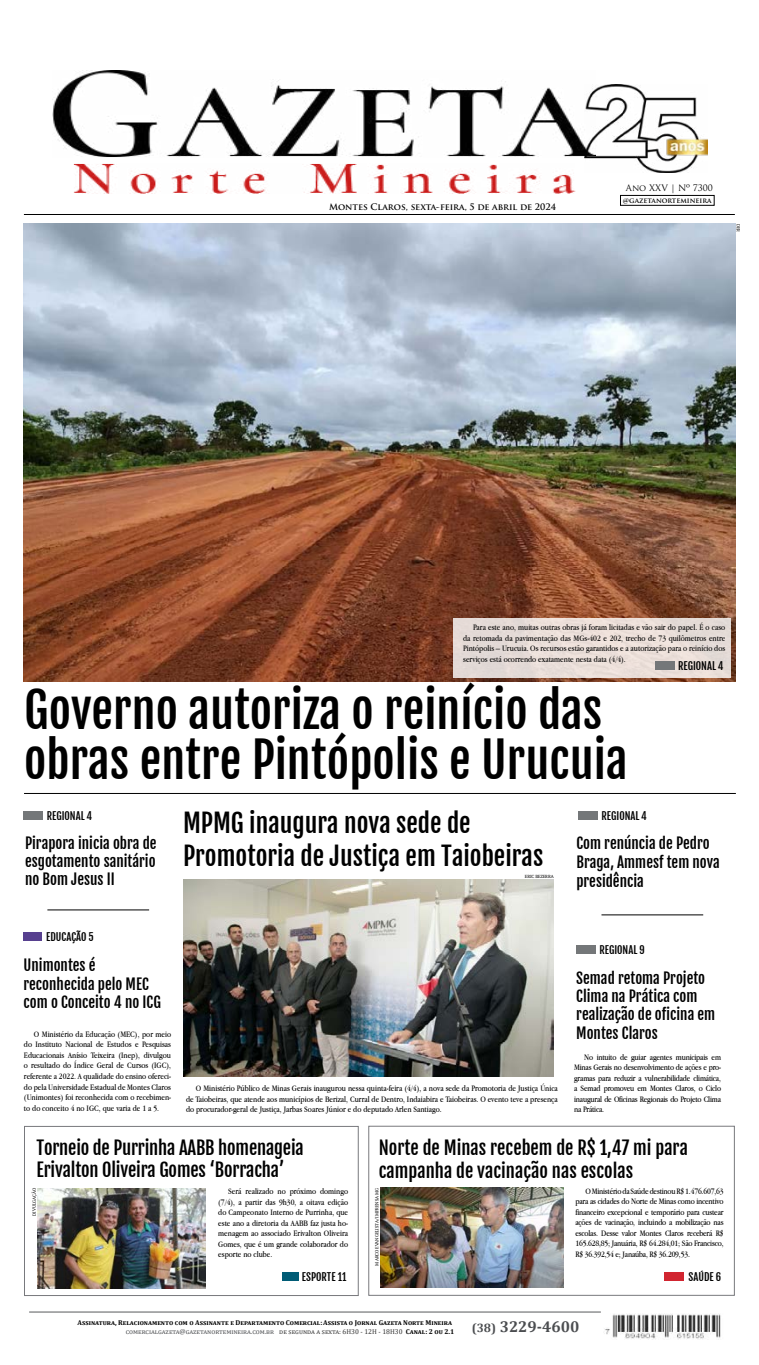
<style>
.page{position:relative;width:759px;height:1365px;background:#fff}
.page>*{position:absolute;margin:0;border:0;box-sizing:border-box;transform-origin:0 0}
.t1{font:48.12px/49.9px "Fjalla One";color:#000}
.t2{font:25.38px/32.4px "Fjalla One";color:#000}
.t3{font:18.38px/23.6px "Fjalla One";letter-spacing:-.01em;color:#000}
.t4{font:700 15.75px "Cambria";color:#4b4d50}
.t5{font:14.88px/18.4px "Fjalla One";color:#000}
.t6{font:700 12.25px "Cambria";color:#4b4d50}
.t7{font:10.5px "Fjalla One";color:#000}
.t8{font:8.75px/10.5px "Apple Garamond";color:#000;text-align:justify}
.t9{font:8.75px "Apple Garamond";letter-spacing:-.02em;color:#000}
.t10{font:700 8.75px "Trajan Pro";color:#000}
.t11{font:8.75px "Trajan Pro";color:#000}
.t12{font:700 7px "Cambria";color:#000}
.t13{font:7px "Cambria";color:#333}
.t14{font:7px "Cambria";color:#4b4d50}
.t15{font:700 7px "Trajan Pro";color:#000}
.t16{font:4.38px "Andada";color:#000}
.s1{font-weight:700;color:#000}
</style>
<div class="page">
<hr style="left:29px;top:1311px;width:572px;height:1px;background:#58595b">
<img style="left:53px;top:70px;width:532px;height:124px">
<img style="left:585px;top:84px;width:122px;height:88px">
<div style="left:664px;top:1272px;width:19px;height:8px;background:#d12530"></div>
<div style="left:620px;top:195px;width:94px;height:10px;border:1px solid #000"></div>
<hr style="left:24px;top:214px;width:711px;height:1px;background:#000">
<img style="left:605px;top:1314px;width:116px;height:24px">
<hr style="left:24px;top:793px;width:712px;height:1px;background:#000">
<hr style="left:47px;top:909px;width:102px;height:1px;background:#000">
<div style="left:282px;top:1271px;width:16px;height:9px;background:#005c76"></div>
<div style="left:368px;top:1125px;width:367px;height:170px;border:1px solid #78797d"></div>
<div style="left:24px;top:1125px;width:335px;height:170px;border:1px solid #78797d"></div>
<img style="left:381px;top:1187px;width:183px;height:100px">
<img style="left:37px;top:1188px;width:169px;height:99px">
<div style="left:576px;top:945px;width:20px;height:9px;background:#747779"></div>
<img style="left:24px;top:223px;width:711px;height:458px">
<div style="left:24px;top:932px;width:18px;height:8px;background:#57408f"></div>
<div style="left:24px;top:811px;width:19px;height:9px;background:#747779"></div>
<div style="left:578px;top:811px;width:20px;height:9px;background:#747779"></div>
<img style="left:183px;top:879px;width:371px;height:197px">
<hr style="left:601px;top:914px;width:102px;height:1px;background:#000">
<div style="left:454px;top:618px;width:277px;height:59px;background:#e8ddd8"></div>
<div style="left:655px;top:660px;width:19px;height:9px;background:#747779"></div>
<p class="t10" style="left:329px;top:201px;width:228px">Montes Claros, sexta-feira 5, de abril de 2024</p>
<p class="t11" style="left:626px;top:182px;width:89px">Ano XXV | Nº 7300</p>
<p class="t15" style="left:623px;top:196px;width:90px">@gazetanortemineira</p>
<p class="t16" style="left:741px;top:223px;width:10px;rotate:90deg">DER</p>
<p class="t8" style="left:463px;top:622px;width:264px;text-indent:10px">Para este ano, muitas outras obras já foram licitadas e vão sair do papel oÉ. caso da retomada da pavimentação das MGs-402 e 202, trecho de 73 quilômetros entre Pintópolis – Urucuia. Os recursos estão garantidos ae autorização para o reinício dos serviços está ocorrendo exatamente nesta data )4/4 .(</p>
<p class="t7" style="left:678px;top:659px;width:47px">REGIONAL 4</p>
<h1 class="t1" style="left:24px;top:685px;width:605px">Governo autoriza o reinício das obras entre Pintópolis e Urucuia</h1>
<p class="t7" style="left:47px;top:809px;width:47px">REGIONAL 4</p>
<h3 class="t5" style="left:25px;top:833px;width:133px;text-align:justify">Pirapora inicia obra de esgotamento sanitário no Bom Jesus II</h3>
<p class="t7" style="left:46px;top:930px;width:49px">EDUCAÇÃO 5</p>
<h2 class="t2" style="left:183px;top:806px;width:362px">MPMG inaugura nova sede de<br>Promotoria de Justiça em Taiobeiras</h2>
<p class="t16" style="left:525px;top:873px;width:30px">ERIC BEZERRA</p>
<p class="t7" style="left:602px;top:809px;width:47px">REGIONAL 4</p>
<h3 class="t5" style="left:576px;top:833px;width:145px;line-height:19.2px">Com renúncia de Pedro<br>Braga, Ammesf tem nova presidência</h3>
<p class="t7" style="left:599px;top:943px;width:47px">REGIONAL 9</p>
<h3 class="t5" style="left:24px;top:956px;width:139px">Unimontes é reconhecida pelo MEC com o Conceito 4 no ICG</h3>
<p class="t8" style="left:24px;top:1028px;width:149px;text-indent:10px">O Ministério da Educação (MEC ,) por meio do Instituto Nacional de Estudos e Pesquisas Educacionais Anísio Teixeira (Inep ,) divulgou o resultado do Índice Geral de Cursos (IGC ,(</p>
<p class="t8" style="left:24px;top:1081px;width:149px">do pela Universidade Estadual de Montes Claros</p>
<h3 class="t5" style="left:576px;top:968px;width:141px">Semad retoma Projeto<br>Clima na Prática com realização de oficina em<br>Montes Claros</h3>
<p class="t9" style="left:584px;top:1051px;width:138px">No intuito de guiar agentes municipais em</p>
<p class="t9" style="left:574px;top:1072px;width:148px">gramas para reduzir a vulnerabilidade climática,</p>
<p class="t9" style="left:574px;top:1062px;width:148px">Minas Gerais no desenvolvimento de ações e pro-</p>
<p class="t8" style="left:574px;top:1082px;width:148px">a Semad promoveu em Montes Claros o, Ciclo inaugural de Oficinas Regionais do Projeto Clima na Prática.</p>
<h3 class="t3" style="left:379px;top:1135px;width:311px">Norte de Minas recebem de $R 1,47 mi para campanha de vacinação nas escolas</h3>
<p class="t8" style="left:24px;top:1070px;width:149px">referente a 2022. A qualidade do ensino ofereci-</p>
<p class="t8" style="left:24px;top:1102px;width:137px">to do conceito 4 no IGC, que varia de a1 5.</p>
<p class="t8" style="left:186px;top:1082px;width:373px;text-indent:10px">O Ministério Público de Minas Gerais inaugurou nessa quinta-feira (4/4 a,) nova sede da Promotoria de Justiça Única de Taiobeiras, que atende aos municípios de Berizal, Curral de Dentro, Indaiabira e Taiobeiras O. evento teve a presença do procurador-geral de Justiça, Jarbas Soares Júnior e do deputado Arlen Santiago.</p>
<p class="t8" style="left:24px;top:1091px;width:149px">(Unimontes) foi reconhecida com o recebimen-</p>
<h3 class="t3" style="left:37px;top:1136px;width:269px;line-height:21.9px">Torneio de Purrinha AABB homenageia<br>Erivalton Oliveira Gomes ‘Borracha‘</h3>
<p class="t16" style="left:32px;top:1215px;width:30px;rotate:-90deg">DIVULGAÇÃO</p>
<p class="t8" style="left:218px;top:1185px;width:131px;text-align:left;text-indent:10px">Será realizado<br>(7/4 a,) partir das h9 30, a oitava edição do Campeonato Interno de Purrinha, que</p>
<p class="t8" style="left:218px;top:1227px;width:131px">menagem ao associado Erivalton Oliveira</p>
<p class="t8" style="left:320px;top:1185px;width:29px">domingo</p>
<p class="t8" style="left:290px;top:1185px;width:28px">próximo</p>
<p class="t8" style="left:278px;top:1185px;width:10px">no</p>
<p class="t8" style="left:218px;top:1217px;width:131px">este ano a diretoria da AABB faz justa ho-</p>
<p class="t8" style="left:218px;top:1238px;width:131px">Gomes, que é um grande colaborador do esporte no clube.</p>
<p class="t16" style="left:374px;top:1265px;width:79px;rotate:-90deg">MARCO EVANGELISTA/ IMPRENSA MG</p>
<p class="t8" style="left:575px;top:1185px;width:150px;text-indent:10px">OMinistériodaSaúdedestinou $R 1.476.607,63 para as cidades do Norte de Minas como incentivo financeiro excepcional e temporário para custear ações de vacinação, incluindo a mobilização nas escolas. Desse valor Montes Claros receberá $R 165.628,85; Januária $R, 64.284,01; São Francisco, $R 36.392,54 e; Janaúba $R, 36.209,53.</p>
<p class="t7" style="left:302px;top:1269px;width:46px">ESPORTE 11</p>
<p class="t7" style="left:688px;top:1270px;width:34px">SAÚDE 6</p>
<p class="t12" style="left:78px;top:1317px;width:376px">Assinatura, Relacionamento com o Assinante e Departamento Comercial:Assista o Jornal Gazeta Norte Mineira</p>
<h3 class="t4" style="left:500px;top:1314px;width:81px">3229-4600</h3>
<h3 class="t6" style="left:472px;top:1318px;width:26px">(38)</h3>
<p class="t14" style="left:126px;top:1326px;width:150px">comercialgazeta@gazetanortemineira.com.br</p>
<p class="t13" style="left:279px;top:1326px;width:177px">de segunda a sexta H6: 30 - 12H - 18H30 <span class="s1">Canal 2: ou 2.1</span></p>
</div>
